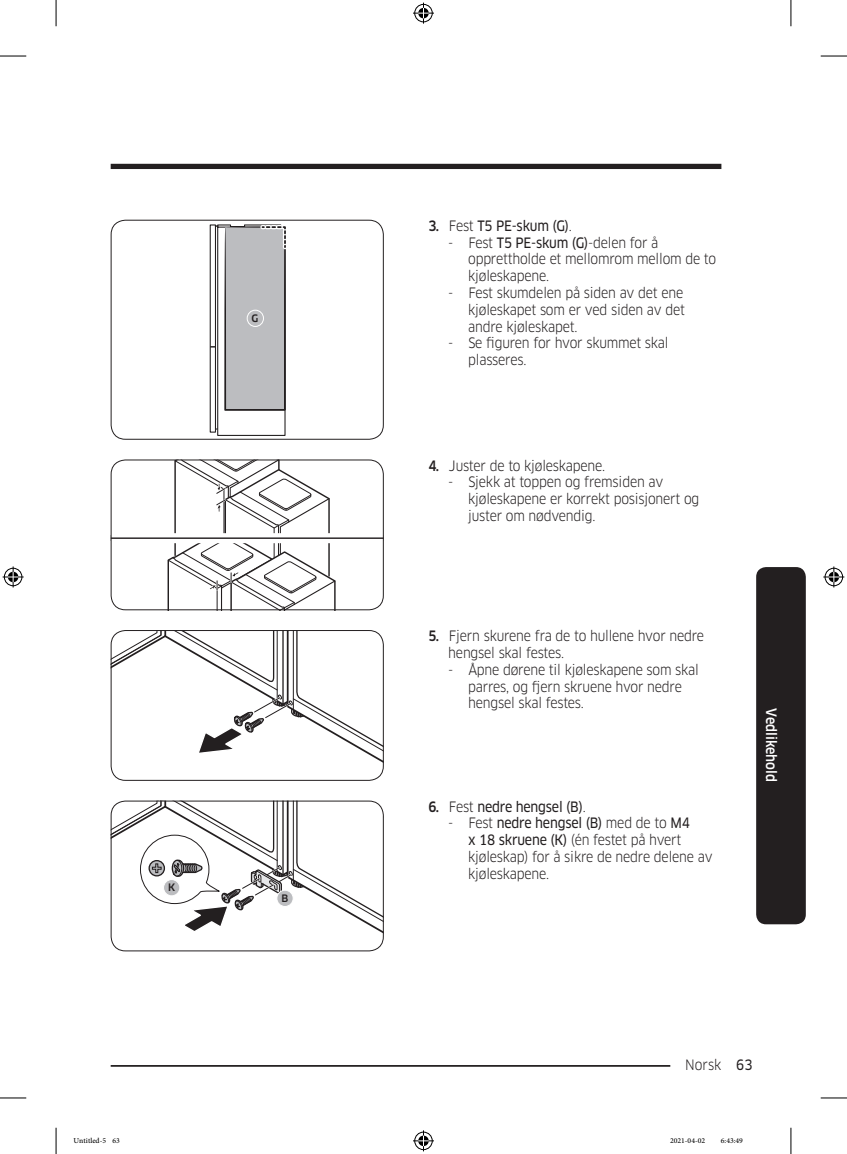
<style>
.page{position:relative;width:847px;height:1154px;background:#fff}
.page>*{position:absolute;margin:0;border:0;box-sizing:border-box;transform-origin:0 0}
.t1{font:14px/16.8px "Samsung Clan Pro";letter-spacing:-.015em;color:#231f20;scale:.9 1}
.t2{font:14px "Samsung Clan Pro News";letter-spacing:-.015em;color:#231f20;scale:.9 1}
.Sidebar{font:500 14px "Samsung Clan Pro";color:#fff;scale:.9 1}
.t3{font:10.5px "Adobe Arabic";color:#000}
.image{font:500 9.97px "Samsung Clan Pro";color:#231f20}
.s1{font-family:"Samsung Clan Pro";font-weight:500}
.s2{font-family:"Samsung Clan Pro"}
.s3{font-family:"Samsung Clan Pro News"}
.s4{font-weight:500}
</style>
<div class="page">
<div style="left:111px;top:164px;width:610px;height:5px;background:#231f20"></div>
<hr style="left:111px;top:1065px;width:610px;height:2px;background:#231f20">
<div style="left:670px;top:1055px;width:66px;height:17px;background:#fff"></div>
<div style="left:755px;top:567px;width:50px;height:357px;background:#231f20;border-radius:10px"></div>
<svg style="left:209px;top:224px;width:77px;height:212px"></svg>
<div style="left:247px;top:310px;width:17px;height:17px;background:#bcbdc0;border:1px solid #fff;border-radius:50%"></div>
<div style="left:111px;top:220px;width:272px;height:220px;border:1px solid #231f20;border-radius:14px"></div>
<svg style="left:111px;top:459px;width:272px;height:151px"></svg>
<div style="left:111px;top:459px;width:272px;height:151px;border:1px solid #231f20;border-radius:14px"></div>
<svg style="left:111px;top:630px;width:272px;height:151px"></svg>
<div style="left:111px;top:630px;width:272px;height:151px;border:1px solid #231f20;border-radius:14px"></div>
<svg style="left:111px;top:800px;width:272px;height:151px"></svg>
<div style="left:163px;top:879px;width:17px;height:17px;background:#bcbdc0;border:1px solid #fff;border-radius:50%"></div>
<div style="left:276px;top:890px;width:17px;height:17px;background:#bcbdc0;border:1px solid #fff;border-radius:50%"></div>
<div style="left:111px;top:800px;width:272px;height:151px;border:1px solid #231f20;border-radius:14px"></div>
<svg style="left:0;top:56px;width:26px;height:1px"></svg>
<svg style="left:820px;top:56px;width:26px;height:1px"></svg>
<svg style="left:0;top:1097px;width:26px;height:1px"></svg>
<svg style="left:820px;top:1097px;width:26px;height:1px"></svg>
<svg style="left:56px;top:0;width:1px;height:26px"></svg>
<svg style="left:56px;top:1128px;width:1px;height:26px"></svg>
<svg style="left:790px;top:0;width:1px;height:26px"></svg>
<svg style="left:790px;top:1128px;width:1px;height:26px"></svg>
<svg style="left:413px;top:3px;width:21px;height:21px"></svg>
<svg style="left:413px;top:1130px;width:21px;height:21px"></svg>
<svg style="left:3px;top:566px;width:21px;height:21px"></svg>
<svg style="left:823px;top:566px;width:21px;height:21px"></svg>
<p class="image" style="left:251px;top:313px;width:8px">G</p>
<p class="image" style="left:168px;top:882px;width:9px">K</p>
<p class="image" style="left:281px;top:892px;width:8px">B</p>
<p class="t2" style="left:428px;top:217px;width:161px"><span class="s1">3.</span> <span class="s2">Fest</span> T5 PE-skum (G)<span class="s2">.</span></p>
<p class="t1" style="left:468px;top:234px;width:277px;text-indent:-20px">- Fest <span class="s3">T5 PE-skum (G)</span>-delen for å opprettholde et mellomrom mellom de to kjøleskapene.</p>
<p class="t1" style="left:468px;top:284px;width:242px;text-align:justify;text-indent:-20px">- Fest skumdelen på siden av det ene kjøleskapet som er ved siden av det andre kjøleskapet.</p>
<p class="t1" style="left:468px;top:335px;width:224px;text-indent:-20px">- Se figuren for hvor skummet skal plasseres.</p>
<p class="t1" style="left:428px;top:457px;width:198px"><span class="s4">4.</span> Juster de to kjøleskapene.</p>
<p class="t1" style="left:468px;top:474px;width:258px;text-indent:-20px">- Sjekk at toppen og fremsiden av kjøleskapene er korrekt posisjonert og juster om nødvendig.</p>
<p class="t1" style="left:448px;top:627px;width:286px;text-indent:-20px"><span class="s4">5.</span> Fjern skurene fra de to hullene hvor nedre hengsel skal festes.</p>
<p class="t1" style="left:468px;top:661px;width:258px;text-indent:-20px">- Åpne dørene til kjøleskapene som skal parres, og fjern skruene hvor nedre hengsel skal festes.</p>
<p class="t2" style="left:428px;top:798px;width:176px"><span class="s1">6.</span> <span class="s2">Fest</span> nedre hengsel (B)<span class="s2">.</span></p>
<p class="t1" style="left:468px;top:815px;width:273px;text-indent:-20px">- Fest <span class="s3">nedre hengsel (B)</span> med de to <span class="s3">M4<br>x 18 skruene (K)</span> (én festet på hvert kjøleskap) for å sikre de nedre delene av kjøleskapene.</p>
<p class="Sidebar" style="left:779px;top:708px;width:83px;rotate:90deg">Vedlikehold</p>
<p class="t1" style="left:685px;top:1056px;width:76px">Norsk <span class="s3">63</span></p>
<p class="t3" style="left:74px;top:1133px;width:48px">Untitled-5 63</p>
<p class="t3" style="left:669px;top:1133px;width:37px">2021-04-02</p>
<p class="t3" style="left:720px;top:1133px;width:24px">6:43:49</p>
</div>
